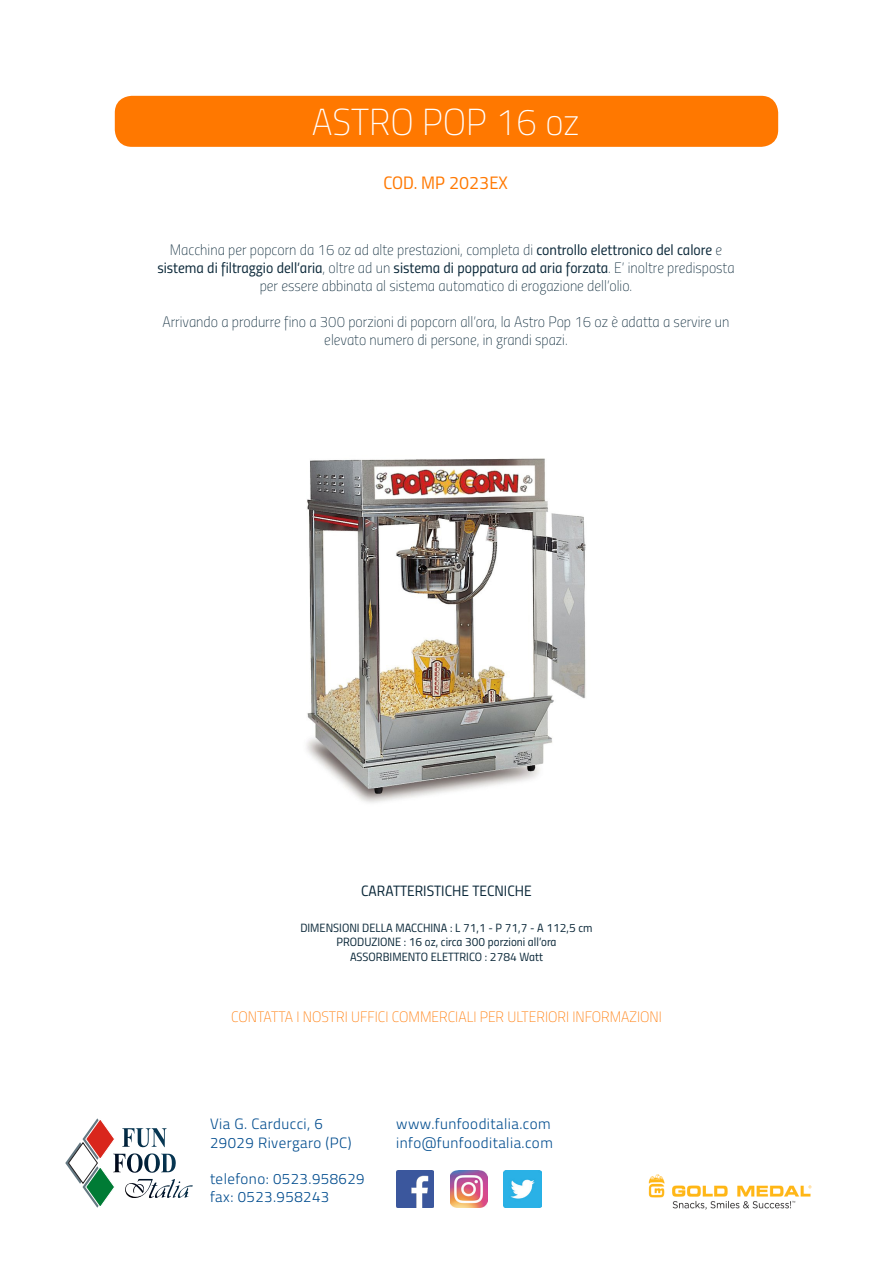
<style>
.page{position:relative;width:893px;height:1263px;background:#fff}
.page>*{position:absolute;margin:0;border:0;box-sizing:border-box;transform-origin:0 0}
.t1{font:37.5px "Titillium Thin Upright";color:#fff}
.t2{font:18px "Titillium Regular Upright";color:#ff7800}
.t3{font:15px/18px "Titillium Thin Upright";color:#0c293a;text-align:center}
.t4{font:300 15px "Titillium";letter-spacing:.03em;color:#004c8e}
.t5{font:15px "Titillium Thin Upright";color:#ff7800}
.t6{font:15px "Titillium Regular Upright";color:#0c293a}
.t7{font:12px "Titillium Regular Upright";color:#0c293a}
.s1{font-family:"Titillium Regular Upright"}
</style>
<div class="page">
<img style="left:306px;top:458px;width:280px;height:345px">
<svg style="left:65px;top:1118px;width:128px;height:90px"></svg>
<div style="left:115px;top:96px;width:663px;height:51px;background:#ff7800;border-radius:17px"></div>
<img style="left:648px;top:1174px;width:164px;height:36px">
<img style="left:450px;top:1170px;width:37px;height:38px">
<img style="left:504px;top:1170px;width:37px;height:38px">
<img style="left:396px;top:1170px;width:38px;height:38px">
<p class="t1" style="left:312px;top:96px;width:269px">ASTRO POP 16 oz</p>
<p class="t2" style="left:383px;top:169px;width:126px">COD. MP 2023EX</p>
<p class="t3" style="left:157px;top:240px;width:579px">Macchina per popcorn da 16 oz ad alte prestazioni, completa di <span class="s1">controllo elettronico del calore</span> e <span class="s1">sistema di filtraggio dell’aria</span>, oltre ad un <span class="s1">sistema di poppatura ad aria forzata</span>. E’ inoltre predisposta per essere abbinata al sistema automatico di erogazione dell’olio.</p>
<p class="t3" style="left:162px;top:312px;width:569px">Arrivando a produrre fino a 300 porzioni di popcorn all’ora, la Astro Pop 16 oz è adatta a servire un elevato numero di persone, in grandi spazi.</p>
<p class="t6" style="left:361px;top:879px;width:172px">CARATTERISTICHE TECNICHE</p>
<p class="t7" style="left:300px;top:919px;width:294px">DIMENSIONI DELLA MACCHINA : L 71,1 - P 71,7 - A 112,5 cm</p>
<p class="t7" style="left:336px;top:933px;width:222px">PRODUZIONE : 16 oz, circa 300 porzioni all’ora</p>
<p class="t7" style="left:350px;top:947px;width:194px">ASSORBIMENTO ELETTRICO : 2784 Watt</p>
<p class="t5" style="left:231px;top:1006px;width:432px">CONTATTA I NOSTRI UFFICI COMMERCIALI PER ULTERIORI INFORMAZIONI</p>
<p class="t4" style="left:210px;top:1113px;width:114px">Via G. Carducci, 6</p>
<p class="t4" style="left:210px;top:1131px;width:143px">29029 Rivergaro (PC)</p>
<p class="t4" style="left:210px;top:1167px;width:156px">telefono: 0523.958629</p>
<p class="t4" style="left:210px;top:1185px;width:121px">fax: 0523.958243</p>
<p class="t4" style="left:396px;top:1113px;width:156px">www.funfooditalia.com</p>
<p class="t4" style="left:396px;top:1131px;width:158px">info@funfooditalia.com</p>
</div>
